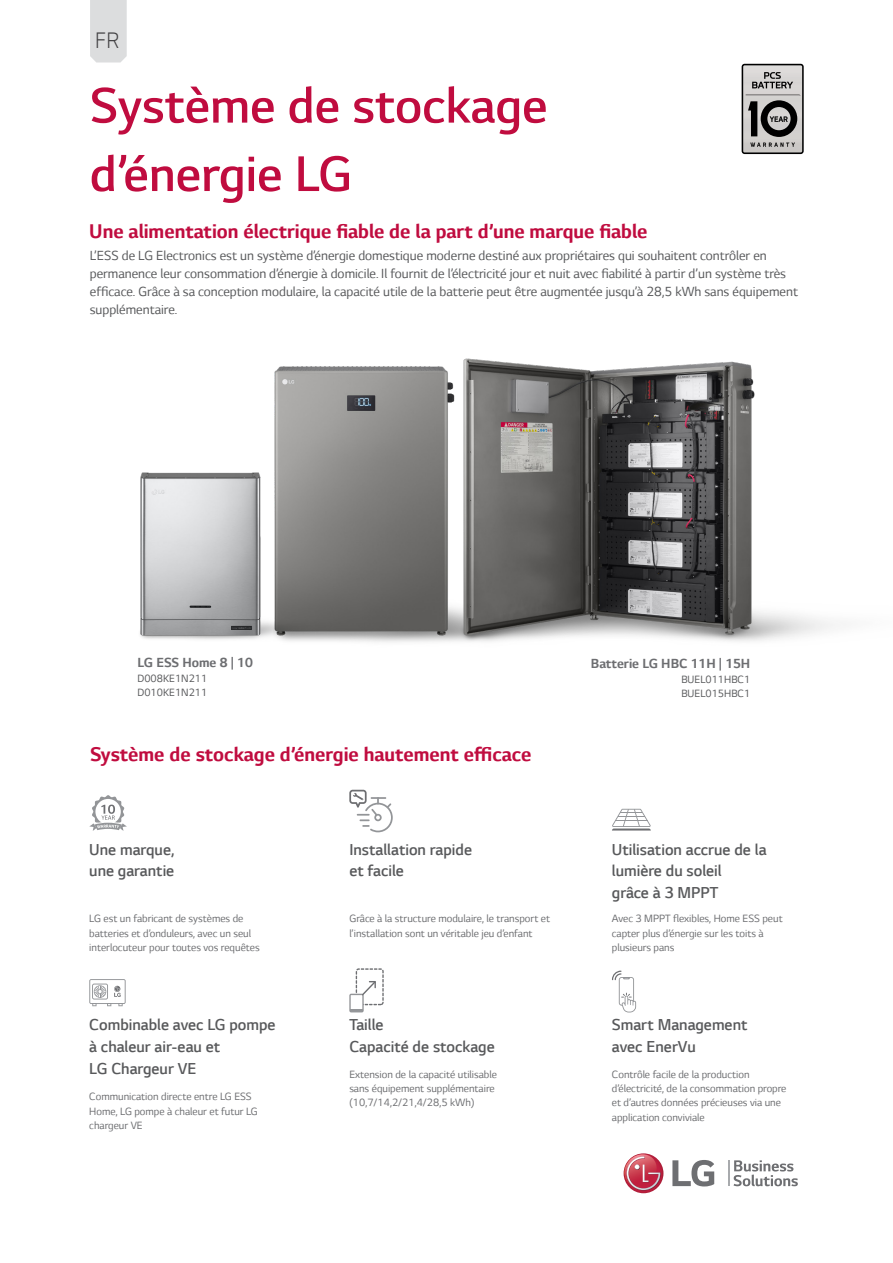
<style>
.page{position:relative;width:893px;height:1263px;background:#fff}
.page>*{position:absolute;margin:0;border:0;box-sizing:border-box;transform-origin:0 0}
.t1{font:300 57px/68.4px "LG Smart";color:#c00c3f}
.t2{font:300 25.5px "LG Smart";color:#414042}
.t3{font:700 22.5px "LG Smart";color:#c00c3f}
.t4{font:300 18px/21.6px "LG Smart";color:#58595b}
.t5{font:15px/18px "LG Smart";color:#58595b}
.t6{font:700 15px "LG Smart";color:#6d6e71}
.t7{font:12px/14.4px "LG Smart";color:#6d6e71}
.t8{font:12px/14.4px "LG Smart";color:#58595b}
</style>
<div class="page">
<div style="left:90px;top:0;width:37px;height:63px;background:#dcddde"></div>
<svg style="left:89px;top:795px;width:38px;height:36px"></svg>
<svg style="left:89px;top:979px;width:37px;height:27px"></svg>
<svg style="left:612px;top:809px;width:39px;height:21px"></svg>
<hr style="left:615px;top:820px;width:32px;height:1px;background:#939598">
<svg style="left:612px;top:970px;width:24px;height:42px"></svg>
<svg style="left:349px;top:968px;width:35px;height:44px"></svg>
<svg style="left:349px;top:790px;width:44px;height:42px"></svg>
<img style="left:140px;top:358px;width:695px;height:284px">
<svg style="left:742px;top:64px;width:62px;height:90px;background:#979594"></svg>
<svg style="left:623px;top:1153px;width:175px;height:41px"></svg>
<h2 class="t2" style="left:95px;top:26px;width:26px">FR</h2>
<h1 class="t1" style="left:90px;top:72px;width:459px">Système de stockage d’énergie LG</h1>
<h3 class="t3" style="left:89px;top:219px;width:560px">Une alimentation électrique fiable de la part d’une marque fiable</h3>
<p class="t5" style="left:90px;top:246px;width:710px">L’ESS de LG Electronics est un système d’énergie domestique moderne destiné aux propriétaires qui souhaitent contrôler en permanence leur consommation d’énergie à domicile. Il fournit de l’électricité jour et nuit avec fiabilité à partir d’un système très efficace. Grâce à sa conception modulaire, la capacité utile de la batterie peut être augmentée jusqu’à 28,5 kWh sans équipement supplémentaire.</p>
<p class="t6" style="left:137px;top:654px;width:117px">LG ESS Home 8 | 10</p>
<p class="t8" style="left:137px;top:671px;width:71px">D008KE1N211<br>D010KE1N211</p>
<h3 class="t3" style="left:90px;top:742px;width:443px">Système de stockage d’énergie hautement efficace</h3>
<h3 class="t4" style="left:89px;top:839px;width:87px">Une marque, une garantie</h3>
<p class="t7" style="left:89px;top:911px;width:172px">LG est un fabricant de systèmes de batteries et d’onduleurs, avec un seul interlocuteur pour toutes vos requêtes</p>
<h3 class="t4" style="left:89px;top:1014px;width:188px">Combinable avec LG pompe à chaleur air-eau et<br>LG Chargeur VE</h3>
<p class="t7" style="left:89px;top:1089px;width:170px">Communication directe entre LG ESS<br>Home, LG pompe à chaleur et futur LG chargeur VE</p>
<h3 class="t4" style="left:349px;top:839px;width:124px">Installation rapide et facile</h3>
<p class="t7" style="left:349px;top:911px;width:202px">Grâce à la structure modulaire, le transport et l’installation sont un véritable jeu d’enfant</p>
<h3 class="t4" style="left:349px;top:1014px;width:147px">Taille<br>Capacité de stockage</h3>
<p class="t7" style="left:349px;top:1067px;width:149px">Extension de la capacité utilisable sans équipement supplémentaire (10,7/14,2/21,4/28,5 kWh)</p>
<p class="t6" style="left:591px;top:656px;width:161px">Batterie LG HBC 11H | 15H</p>
<p class="t8" style="left:681px;top:672px;width:71px">BUEL011HBC1<br>BUEL015HBC1</p>
<h3 class="t4" style="left:612px;top:839px;width:156px">Utilisation accrue de la lumière du soleil<br>grâce à 3 MPPT</h3>
<p class="t7" style="left:612px;top:911px;width:172px">Avec 3 MPPT flexibles, Home ESS peut capter plus d’énergie sur les toits à plusieurs pans</p>
<h3 class="t4" style="left:612px;top:1014px;width:137px">Smart Management avec EnerVu</h3>
<p class="t7" style="left:612px;top:1067px;width:176px">Contrôle facile de la production d’électricité, de la consommation propre et d’autres données précieuses via une application conviviale</p>
</div>
